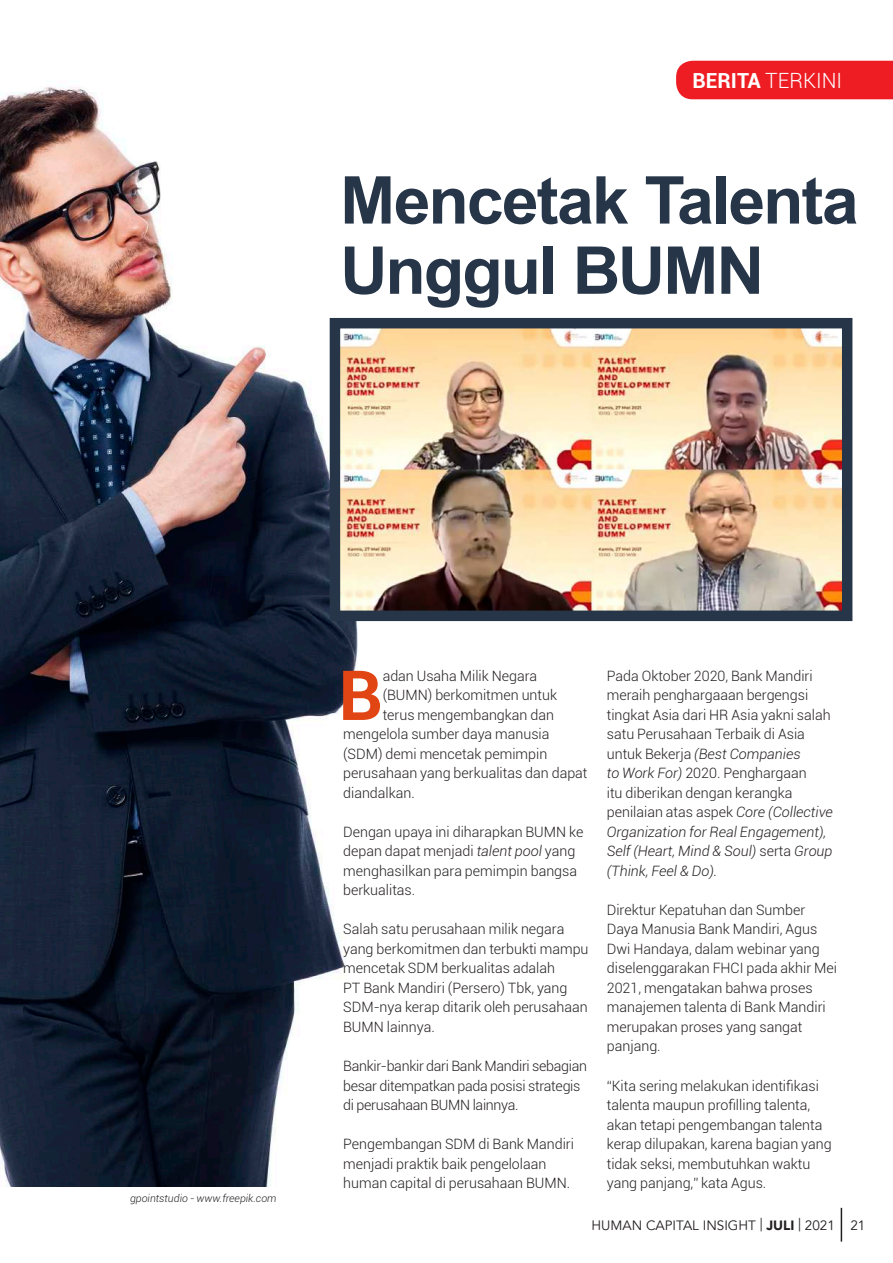
<style>
.page{position:relative;width:893px;height:1263px;background:#fff}
.page>*{position:absolute;margin:0;border:0;box-sizing:border-box;transform-origin:0 0}
.t1{font:700 69.15px "Roboto";color:#e14514}
.t2{font:700 66px/70.2px "Arial";letter-spacing:-.03em;color:#263547}
.t3{font:300 21px "Roboto";color:#fff}
.t4{font:300 14.25px/19.5px "Roboto";color:#231f20}
.t5{font:300 14.25px/19.5px "Roboto";letter-spacing:-.02em;color:#231f20}
.t6{font:13.5px "Avenir";color:#231f20}
.t7{font:italic 300 10.5px "Roboto";color:#231f20}
.s1{font-weight:700}
.s2{font-style:italic}
.s3{font-family:"Avenir LT";font-weight:900}
</style>
<div class="page">
<hr style="left:841px;top:1208px;width:1px;height:33px;background:#231f20">
<img style="left:0;top:87px;width:358px;height:1100px">
<div style="left:676px;top:61px;width:217px;height:38px;background:#ee1d23"></div>
<img style="left:324px;top:313px;width:529px;height:313px">
<h3 class="t3" style="left:692px;top:66px;width:151px"><span class="s1">BERITA</span> TERKINI</h3>
<h2 class="t2" style="left:340px;top:166px;width:520px">Mencetak Talenta<br>Unggul BUMN</h2>
<p class="t7" style="left:130px;top:1191px;width:148px">gpointstudio - www.freepik.com</p>
<h1 class="t1" style="left:339px;top:646px;width:45px">B</h1>
<p class="t4" style="left:383px;top:666px;width:156px">adan Usaha Milik Negara</p>
<p class="t4" style="left:383px;top:685px;width:176px">(BUMN) berkomitmen untuk</p>
<p class="t4" style="left:383px;top:705px;width:173px">terus mengembangkan dan</p>
<p class="t4" style="left:343px;top:724px;width:208px">mengelola sumber daya manusia</p>
<p class="t4" style="left:343px;top:744px;width:206px">(SDM) demi mencetak pemimpin</p>
<p class="t4" style="left:343px;top:763px;width:246px">perusahaan yang berkualitas dan dapat</p>
<p class="t4" style="left:343px;top:783px;width:73px">diandalkan.</p>
<p class="t4" style="left:343px;top:822px;width:242px">Dengan upaya ini diharapkan BUMN ke depan dapat menjadi <span class="s2">talent pool</span> yang menghasilkan para pemimpin bangsa berkualitas.</p>
<p class="t4" style="left:343px;top:919px;width:247px">Salah satu perusahaan milik negara yang berkomitmen dan terbukti mampu mencetak SDM berkualitas adalah<br>PT Bank Mandiri (Persero) Tbk, yang<br>SDM-nya kerap ditarik oleh perusahaan<br>BUMN lainnya.</p>
<p class="t5" style="left:343px;top:1056px;width:246px">Bankir-bankir dari Bank Mandiri sebagian besar ditempatkan pada posisi strategis di perusahaan BUMN lainnya.</p>
<p class="t4" style="left:343px;top:1134px;width:232px">Pengembangan SDM di Bank Mandiri menjadi praktik baik pengelolaan human capital di perusahaan BUMN.</p>
<p class="t4" style="left:607px;top:666px;width:228px">Pada Oktober 2020, Bank Mandiri meraih penghargaaan bergengsi tingkat Asia dari HR Asia yakni salah satu Perusahaan Terbaik di Asia untuk Bekerja <span class="s2">(Best Companies<br>to Work For)</span> 2020. Penghargaan<br>itu diberikan dengan kerangka penilaian atas aspek <span class="s2">Core (Collective<br>Organization for Real Engagement),<br>Self (Heart, Mind &amp; Soul)</span> serta <span class="s2">Group (Think, Feel &amp; Do).</span></p>
<p class="t4" style="left:607px;top:900px;width:232px">Direktur Kepatuhan dan Sumber<br>Daya Manusia Bank Mandiri, Agus<br>Dwi Handaya, dalam webinar yang diselenggarakan FHCI pada akhir Mei<br>2021, mengatakan bahwa proses manajemen talenta di Bank Mandiri merupakan proses yang sangat panjang.</p>
<p class="t4" style="left:607px;top:1075px;width:226px">“Kita sering melakukan identifikasi talenta maupun profilling talenta, akan tetapi pengembangan talenta kerap dilupakan, karena bagian yang tidak seksi, membutuhkan waktu yang panjang,” kata Agus.</p>
<p class="t6" style="left:592px;top:1217px;width:275px">HUMAN CAPITAL INSIGHT | <span class="s3">JULI</span> | 2021 21</p>
</div>
